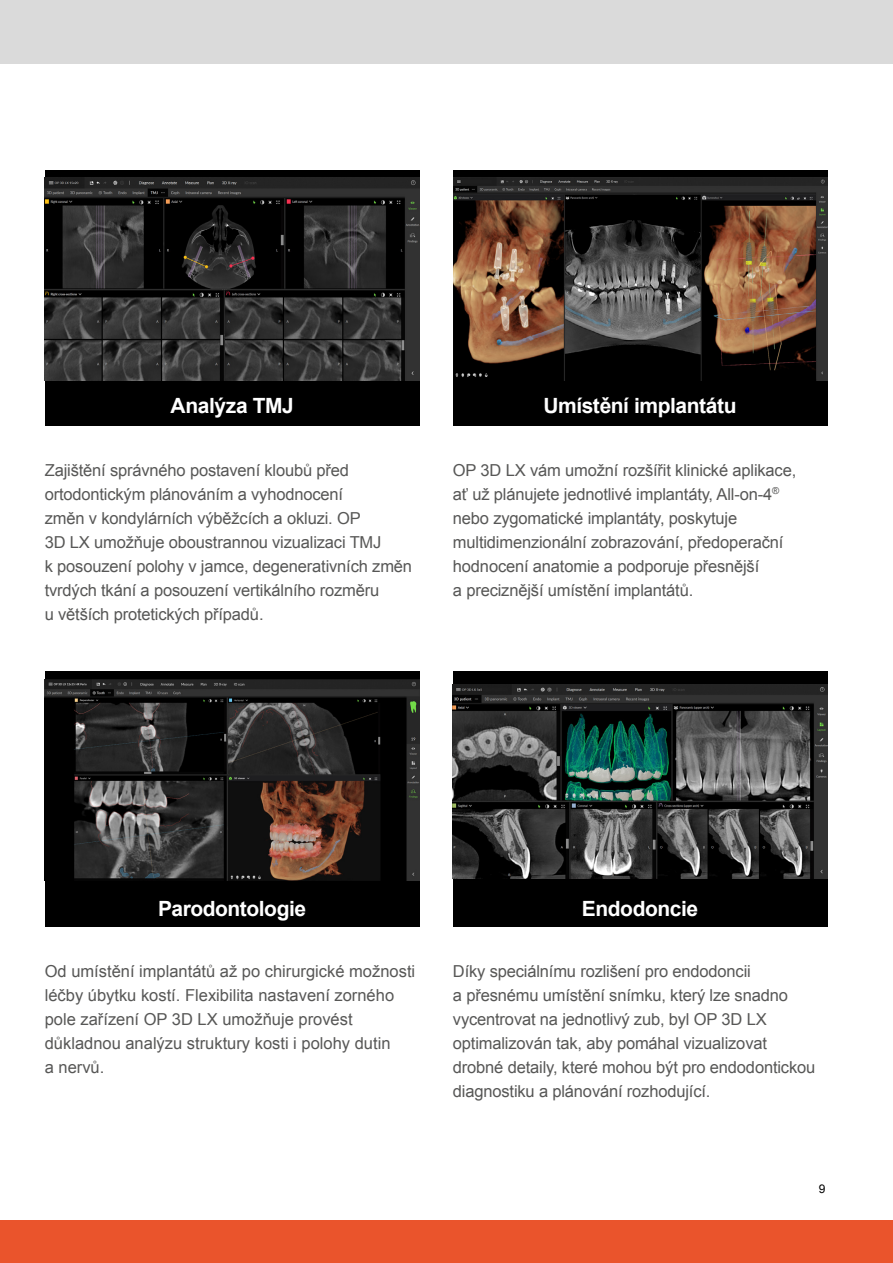
<style>
.page{position:relative;width:893px;height:1263px;background:#fff}
.page>*{position:absolute;margin:0;border:0;box-sizing:border-box;transform-origin:0 0}
.Head_three{font:700 21px "Arial";letter-spacing:-.02em;color:#fff}
.Head_three-2{font:16.5px/24px "Arial";letter-spacing:-.01em;color:#575756}
.Body_Copy{font:16.5px/24px "Arial";letter-spacing:-.01em;color:#575756}
.t1{font:12px "Arial";color:#000}
</style>
<div class="page">
<div style="left:0;top:1220px;width:893px;height:43px;background:#ea542c"></div>
<div style="left:0;top:0;width:893px;height:64px;background:#dadada"></div>
<div style="left:453px;top:853px;width:374px;height:74px;background:#000"></div>
<div style="left:45px;top:170px;width:375px;height:256px;background:#000"></div>
<div style="left:45px;top:672px;width:375px;height:255px;background:#000"></div>
<img style="left:45px;top:680px;width:375px;height:201px">
<img style="left:45px;top:177px;width:375px;height:204px">
<div style="left:453px;top:672px;width:374px;height:216px;background:#000"></div>
<img style="left:453px;top:684px;width:374px;height:195px">
<div style="left:453px;top:170px;width:374px;height:256px;background:#000"></div>
<img style="left:454px;top:178px;width:373px;height:203px">
<p class="Head_three" style="left:171px;top:392px;width:125px">Analýza TMJ</p>
<p class="Head_three" style="left:543px;top:392px;width:195px">Umístění implantátu</p>
<p class="Body_Copy" style="left:45px;top:458px;width:369px">Zajištění správného postavení kloubů před ortodontickým plánováním a vyhodnocení<br>změn v kondylárních výběžcích a okluzi. OP<br>3D LX umožňuje oboustrannou vizualizaci TMJ<br>k posouzení polohy v jamce, degenerativních změn tvrdých tkání a posouzení vertikálního rozměru<br>u větších protetických případů.</p>
<p class="Head_three-2" style="left:453px;top:458px;width:345px">OP 3D LX vám umožní rozšířit klinické aplikace, ať už plánujete jednotlivé implantáty, All-on-4<sup>® </sup>nebo zygomatické implantáty, poskytuje multidimenzionální zobrazování, předoperační hodnocení anatomie a podporuje přesnější<br>a preciznější umístění implantátů.</p>
<p class="Head_three" style="left:158px;top:894px;width:150px">Parodontologie</p>
<p class="Head_three" style="left:582px;top:894px;width:118px">Endodoncie</p>
<p class="Body_Copy" style="left:45px;top:959px;width:372px">Od umístění implantátů až po chirurgické možnosti léčby úbytku kostí. Flexibilita nastavení zorného pole zařízení OP 3D LX umožňuje provést důkladnou analýzu struktury kosti i polohy dutin<br>a nervů.</p>
<p class="Head_three-2" style="left:453px;top:959px;width:364px">Díky speciálnímu rozlišení pro endodoncii<br>a přesnému umístění snímku, který lze snadno vycentrovat na jednotlivý zub, byl OP 3D LX optimalizován tak, aby pomáhal vizualizovat drobné detaily, které mohou být pro endodontickou diagnostiku a plánování rozhodující.</p>
<p class="t1" style="left:819px;top:1181px;width:8px">9</p>
</div>
